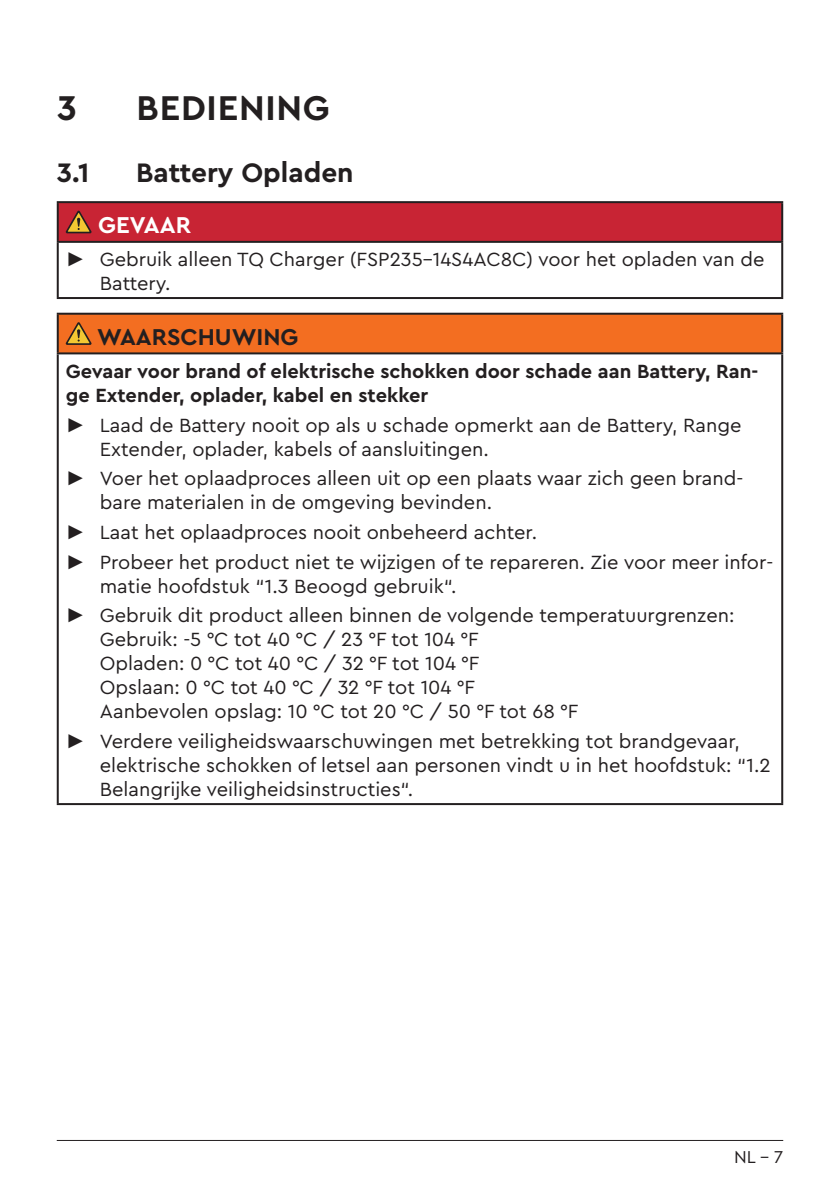
<style>
.page{position:relative;width:840px;height:1191px;background:#fff}
.page>*{position:absolute;margin:0;border:0;box-sizing:border-box;transform-origin:0 0}
.t1{font:700 36px "TQPRO";letter-spacing:.02em;color:#231f20}
.t2{font:700 28px "TQPRO";color:#231f20}
.t3{font:700 24px "TQPRO";color:#231f20}
.t4{font:700 24px "TQPRO";color:#fff}
.t5{font:20px/24px "TQPRO";color:#231f20}
.t6{font:700 20px/24px "TQPRO";color:#231f20}
.t7{font:18px "TQPRO";color:#231f20}
.s1{font-family:"Arial"}
</style>
<div class="page">
<hr style="left:57px;top:1140px;width:725px;height:1px;background:#231f20">
<div style="left:58px;top:202px;width:723px;height:40px;background:#c82434"></div>
<hr style="left:57px;top:201px;width:725px;height:2px;background:#231f20">
<hr style="left:57px;top:203px;width:2px;height:38px;background:#231f20">
<hr style="left:780px;top:203px;width:2px;height:38px;background:#231f20">
<hr style="left:57px;top:241px;width:725px;height:2px;background:#231f20">
<hr style="left:57px;top:243px;width:2px;height:54px;background:#231f20">
<hr style="left:780px;top:243px;width:2px;height:54px;background:#231f20">
<hr style="left:57px;top:297px;width:725px;height:2px;background:#231f20">
<svg style="left:66px;top:211px;width:25px;height:22px"></svg>
<div style="left:58px;top:314px;width:723px;height:39px;background:#f36e21"></div>
<hr style="left:57px;top:313px;width:725px;height:2px;background:#231f20">
<hr style="left:57px;top:315px;width:2px;height:37px;background:#231f20">
<hr style="left:780px;top:315px;width:2px;height:37px;background:#231f20">
<hr style="left:57px;top:352px;width:725px;height:2px;background:#231f20">
<hr style="left:57px;top:354px;width:2px;height:449px;background:#231f20">
<hr style="left:780px;top:354px;width:2px;height:449px;background:#231f20">
<hr style="left:57px;top:803px;width:725px;height:2px;background:#231f20">
<svg style="left:66px;top:322px;width:25px;height:23px"></svg>
<h1 class="t1" style="left:57px;top:84px;width:21px">3</h1>
<h1 class="t1" style="left:136px;top:84px;width:195px">BEDIENING</h1>
<h2 class="t2" style="left:57px;top:154px;width:34px">3.1</h2>
<h2 class="t2" style="left:136px;top:154px;width:219px">Battery Opladen</h2>
<p class="t4" style="left:98px;top:209px;width:94px">GEVAAR</p>
<p class="t5" style="left:100px;top:246px;width:665px;text-indent:-34px"><span class="s1">►</span> Gebruik alleen TQ Charger (FSP235-14S4AC8C) voor het opladen van de<br>Battery.</p>
<p class="t3" style="left:97px;top:321px;width:203px">WAARSCHUWING</p>
<p class="t6" style="left:66px;top:358px;width:693px">Gevaar voor brand of elektrische schokken door schade aan Battery, Ran&shy;ge Extender, oplader, kabel en stekker</p>
<p class="t5" style="left:100px;top:412px;width:643px;text-indent:-34px"><span class="s1">►</span> Laad de Battery nooit op als u schade opmerkt aan de Battery, Range<br>Extender, oplader, kabels of aansluitingen.</p>
<p class="t5" style="left:100px;top:466px;width:644px;text-indent:-34px"><span class="s1">►</span> Voer het oplaadproces alleen uit op een plaats waar zich geen brand&shy;bare materialen in de omgeving bevinden.</p>
<p class="t5" style="left:66px;top:516px;width:708px;line-height:29.6px"><span class="s1">►</span> Laat het oplaadproces nooit onbeheerd achter.<br><span class="s1">►</span> Probeer het product niet te wijzigen of te repareren. Zie voor meer infor-</p>
<p class="t5" style="left:66px;top:570px;width:669px;line-height:29.6px;text-indent:34px">matie hoofdstuk “1.3 Beoogd gebruik“.<br><span class="s1">►</span> Gebruik dit product alleen binnen de volgende temperatuurgrenzen:</p>
<p class="t5" style="left:100px;top:627px;width:479px">Gebruik: -5 °C tot 40 °C / 23 °F tot 104 °F<br>Opladen: 0 °C tot 40 °C / 32 °F tot 104 °F<br>Opslaan: 0 °C tot 40 °C / 32 °F tot 104 °F Aanbevolen opslag: 10 °C tot 20 °C / 50 °F tot 68 °F</p>
<p class="t5" style="left:100px;top:728px;width:672px;text-indent:-34px"><span class="s1">►</span> Verdere veiligheidswaarschuwingen met betrekking tot brandgevaar, elektrische schokken of letsel aan personen vindt u in het hoofdstuk: “1.2<br>Belangrijke veiligheidsinstructies“.</p>
<p class="t7" style="left:733px;top:1144px;width:51px">NL - 7</p>
</div>
